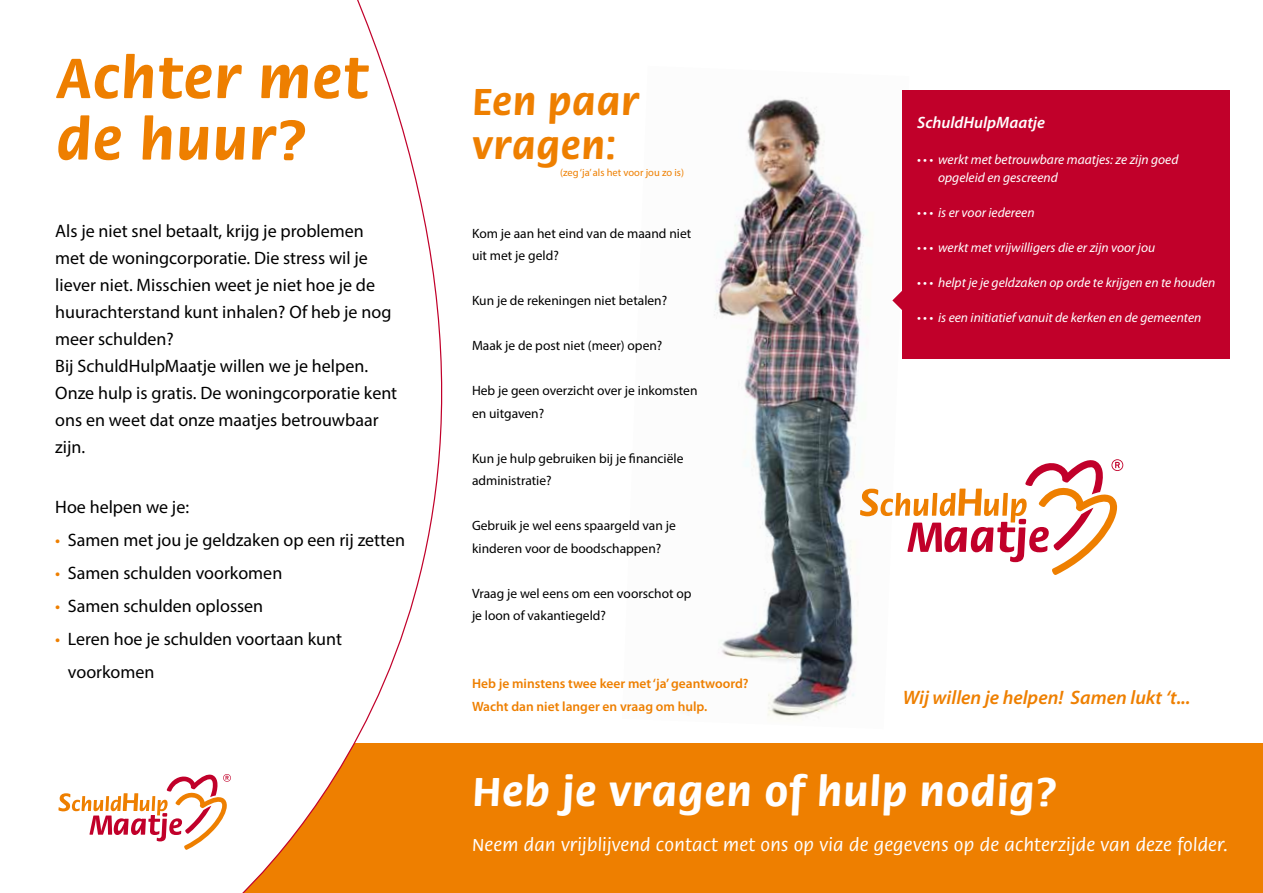
<style>
.page{position:relative;width:1263px;height:893px;background:#fff}
.page>*{position:absolute;margin:0;border:0;box-sizing:border-box;transform-origin:0 0}
.t1{font:700 58.5px/61.5px "Flora ITC";letter-spacing:.025em;color:#ee7f00}
.t2{font:700 42px "Flora ITC";letter-spacing:.025em;color:#fff}
.t3{font:700 39px/43.5px "Flora ITC";letter-spacing:.025em;color:#ee7f00}
.t4{font:italic 600 19.5px "Myriad Pro";color:#ee7f00}
.t5{font:18px/27px "Myriad Pro";color:#000}
.t6{font:18px "Flora ITC";letter-spacing:.025em;color:#fff}
.t7{font:italic 600 16.5px "Myriad Pro";color:#fff}
.t8{font:13.5px/22.5px "Myriad Pro";color:#000}
.t9{font:italic 13.5px/18px "Myriad Pro";color:#fff}
.t10{font:600 13.5px/22.5px "Myriad Pro";color:#ee7f00}
.t11{font:10.5px "Myriad Pro";color:#ee7f00}
.s1{color:#ee7f00}
</style>
<div class="page">
<img style="left:687px;top:90px;width:216px;height:630px">
<div style="left:0;top:743px;width:1263px;height:150px;background:#ee7f00"></div>
<div style="left:0;top:743px;width:226px;height:150px;background:#fff"></div>
<svg style="left:226px;top:0;width:217px;height:893px"></svg>
<svg style="left:860px;top:459px;width:263px;height:116px"></svg>
<div style="left:903px;top:90px;width:327px;height:269px;background:#c1002a"></div>
<svg style="left:892px;top:289px;width:11px;height:23px"></svg>
<svg style="left:58px;top:774px;width:173px;height:76px;background:#f6d4cb"></svg>
<h1 class="t1" style="left:56px;top:48px;width:313px">Achter met de huur?</h1>
<p class="t5" style="left:55px;top:218px;width:343px">Als je niet snel betaalt, krijg je problemen met de woningcorporatie. Die stress wil je liever niet. Misschien weet je niet hoe je de huurachterstand kunt inhalen? Of heb je nog meer schulden?<br>Bij SchuldHulpMaatje willen we je helpen.<br>Onze hulp is gratis. De woningcorporatie kent ons en weet dat onze maatjes betrouwbaar zijn.</p>
<p class="t5" style="left:55px;top:494px;width:135px">Hoe helpen we je:</p>
<p class="t5" style="left:55px;top:527px;width:351px"><span class="s1">•</span> Samen met jou je geldzaken op een rij zetten</p>
<p class="t5" style="left:55px;top:560px;width:229px"><span class="s1">•</span> Samen schulden voorkomen</p>
<p class="t5" style="left:55px;top:593px;width:209px"><span class="s1">•</span> Samen schulden oplossen</p>
<p class="t5" style="left:68px;top:623px;width:276px;line-height:33px;text-indent:-13px"><span class="s1">•</span> Leren hoe je schulden voortaan kunt voorkomen</p>
<h3 class="t3" style="left:472px;top:81px;width:168px">Een paar vragen:</h3>
<p class="t11" style="left:560px;top:166px;width:126px">(zeg ‘ja’ als het voor jou zo is)</p>
<p class="t8" style="left:472px;top:222px;width:221px">Kom je aan het eind van de maand niet uit met je geld?</p>
<p class="t8" style="left:472px;top:289px;width:197px">Kun je de rekeningen niet betalen?</p>
<p class="t8" style="left:472px;top:334px;width:192px">Maak je de post niet (meer) open?</p>
<p class="t8" style="left:472px;top:379px;width:227px">Heb je geen overzicht over je inkomsten en uitgaven?</p>
<p class="t8" style="left:472px;top:447px;width:213px">Kun je hulp gebruiken bij je financiële administratie?</p>
<p class="t8" style="left:472px;top:514px;width:205px">Gebruik je wel eens spaargeld van je kinderen voor de boodschappen?</p>
<p class="t8" style="left:472px;top:582px;width:221px">Vraag je wel eens om een voorschot op je loon of vakantiegeld?</p>
<p class="t10" style="left:472px;top:672px;width:278px">Heb je minstens twee keer met ‘ja’ geantwoord?<br>Wacht dan niet langer en vraag om hulp.</p>
<p class="t7" style="left:917px;top:112px;width:129px">SchuldHulpMaatje</p>
<p class="t9" style="left:938px;top:151px;width:242px;text-indent:-21px">• • • werkt met betrouwbare maatjes: ze zijn goed opgeleid en gescreend</p>
<p class="t9" style="left:917px;top:204px;width:119px">• • • is er voor iedereen</p>
<p class="t9" style="left:917px;top:239px;width:240px">• • • werkt met vrijwilligers die er zijn voor jou</p>
<p class="t9" style="left:917px;top:274px;width:300px">• • • helpt je je geldzaken op orde te krijgen en te houden</p>
<p class="t9" style="left:917px;top:309px;width:286px">• • • is een initiatief vanuit de kerken en de gemeenten</p>
<p class="t4" style="left:903px;top:685px;width:289px">Wij willen je helpen! Samen lukt ‘t...</p>
<h2 class="t2" style="left:472px;top:768px;width:587px">Heb je vragen of hulp nodig?</h2>
<p class="t6" style="left:472px;top:835px;width:757px">Neem dan vrijblijvend contact met ons op via de gegevens op de achterzijde van deze folder.</p>
</div>
